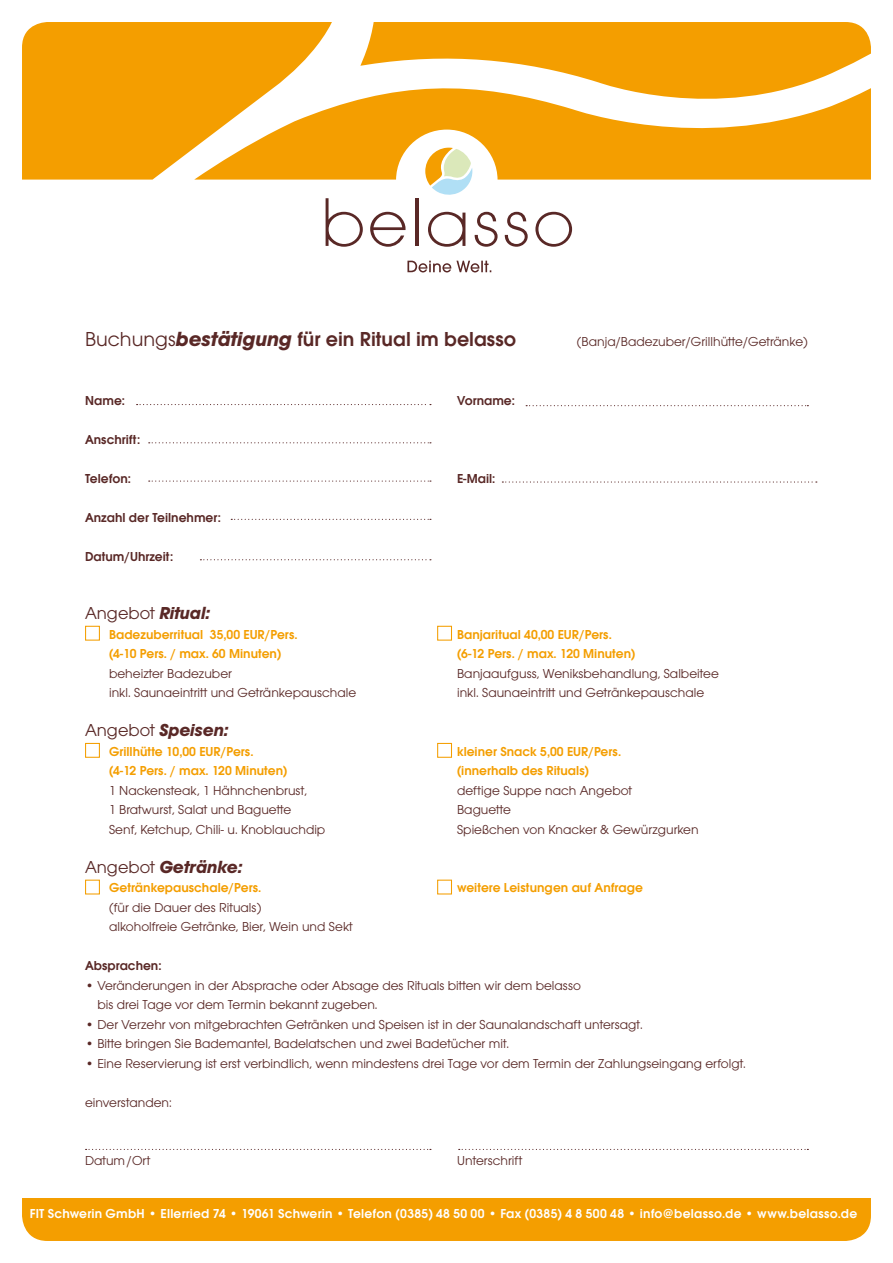
<style>
.page{position:relative;width:893px;height:1263px;background:#fff}
.page>*{position:absolute;margin:0;border:0;box-sizing:border-box;transform-origin:0 0}
.t1{font:600 21px "Avant Garde Gothic Itc T";color:#592826}
.t2{font:italic 700 18px "Avant Garde Gothic Itc T";color:#592826}
.t3{font:18px "Avant Garde Gothic Itc T";color:#592826}
.t4{font:13.5px/19.5px "Avant Garde Gothic Itc T";color:#592826}
.t5{font:600 13.5px "Avant Garde Gothic Itc T";color:#f49e00}
.t6{font:600 13.5px "Avant Garde Gothic Itc T";letter-spacing:.015em;color:#fff}
.t7{font:600 13.5px "Avant Garde Gothic Itc T";color:#592826}
.s1{font-weight:400}
.s2{font-weight:700;font-style:italic}
.s3{font-weight:400;font-style:normal}
</style>
<div class="page">
<div style="left:22px;top:22px;width:172px;height:158px;background:#f49e00"></div>
<svg style="left:194px;top:22px;width:677px;height:158px;fill:#f49e00"></svg>
<svg style="left:360px;top:22px;width:511px;height:102px;fill:#f49e00"></svg>
<svg style="left:370px;top:212px;width:35px;height:35px"></svg>
<svg style="left:326px;top:198px;width:37px;height:49px"></svg>
<hr style="left:415px;top:198px;width:3px;height:48px;background:#592826">
<svg style="left:428px;top:212px;width:37px;height:35px"></svg>
<svg style="left:475px;top:212px;width:23px;height:35px"></svg>
<svg style="left:505px;top:212px;width:23px;height:35px"></svg>
<svg style="left:535px;top:212px;width:37px;height:35px"></svg>
<svg style="left:407px;top:261px;width:84px;height:11px"></svg>
<svg style="left:425px;top:148px;width:47px;height:47px"></svg>
<div style="left:22px;top:1199px;width:849px;height:42px;background:#f49e00"></div>
<svg style="left:502px;top:481px;width:315px;height:2px"></svg>
<div style="left:85px;top:626px;width:15px;height:15px;border:1px solid #f49e00"></div>
<div style="left:437px;top:626px;width:15px;height:15px;border:1px solid #f49e00"></div>
<div style="left:85px;top:743px;width:15px;height:15px;border:1px solid #f49e00"></div>
<div style="left:85px;top:880px;width:15px;height:14px;border:1px solid #f49e00"></div>
<div style="left:437px;top:743px;width:15px;height:15px;border:1px solid #f49e00"></div>
<div style="left:437px;top:880px;width:15px;height:14px;border:1px solid #f49e00"></div>
<svg style="left:86px;top:1149px;width:345px;height:1px"></svg>
<svg style="left:459px;top:1149px;width:349px;height:1px"></svg>
<svg style="left:149px;top:442px;width:282px;height:1px"></svg>
<svg style="left:137px;top:404px;width:294px;height:1px"></svg>
<svg style="left:231px;top:519px;width:200px;height:1px"></svg>
<svg style="left:149px;top:480px;width:282px;height:2px"></svg>
<svg style="left:200px;top:559px;width:231px;height:1px"></svg>
<svg style="left:526px;top:405px;width:282px;height:1px"></svg>
<h1 class="t1" style="left:85px;top:327px;width:433px"><span class="s1">Buchungs</span><span class="s2">bestätigung</span> für ein Ritual im belasso</h1>
<p class="t4" style="left:577px;top:332px;width:233px">(Banja/Badezuber/Grillhütte/Getränke)</p>
<p class="t7" style="left:85px;top:392px;width:41px">Name:</p>
<p class="t7" style="left:457px;top:392px;width:59px">Vorname:</p>
<p class="t7" style="left:85px;top:431px;width:57px">Anschrift:</p>
<p class="t7" style="left:85px;top:470px;width:47px">Telefon:</p>
<p class="t7" style="left:457px;top:470px;width:40px">E-Mail:</p>
<p class="t7" style="left:85px;top:509px;width:137px">Anzahl der Teilnehmer:</p>
<p class="t7" style="left:85px;top:548px;width:90px">Datum/Uhrzeit:</p>
<h2 class="t3" style="left:85px;top:603px;width:127px">Angebot <span class="s2">Ritual:</span></h2>
<p class="t5" style="left:109px;top:626px;width:190px">Badezuberritual 35,00 EUR/Pers.</p>
<p class="t5" style="left:457px;top:626px;width:156px">Banjaritual 40,00 EUR/Pers.</p>
<p class="t5" style="left:109px;top:646px;width:174px">(4-10 Pers. / max. 60 Minuten)</p>
<p class="t5" style="left:457px;top:646px;width:180px">(6-12 Pers. / max. 120 Minuten)</p>
<p class="t4" style="left:109px;top:663px;width:124px">beheizter Badezuber</p>
<p class="t4" style="left:457px;top:663px;width:263px">Banjaaufguss, Weniksbehandlung, Salbeitee</p>
<p class="t4" style="left:109px;top:683px;width:249px">inkl. Saunaeintritt und Getränkepauschale</p>
<p class="t4" style="left:457px;top:683px;width:249px">inkl. Saunaeintritt und Getränkepauschale</p>
<h2 class="t2" style="left:85px;top:719px;width:145px"><span class="s3">Angebot</span> Speisen:</h2>
<p class="t5" style="left:109px;top:743px;width:146px">Grillhütte 10,00 EUR/Pers.</p>
<p class="t5" style="left:457px;top:743px;width:166px">kleiner Snack 5,00 EUR/Pers.</p>
<p class="t5" style="left:109px;top:763px;width:180px">(4-12 Pers. / max. 120 Minuten)</p>
<p class="t5" style="left:457px;top:763px;width:133px">(innerhalb des Rituals)</p>
<p class="t4" style="left:109px;top:780px;width:199px">1 Nackensteak, 1 Hähnchenbrust,</p>
<p class="t4" style="left:457px;top:780px;width:177px">deftige Suppe nach Angebot</p>
<p class="t4" style="left:109px;top:800px;width:184px">1 Bratwurst, Salat und Baguette</p>
<p class="t4" style="left:457px;top:800px;width:55px">Baguette</p>
<p class="t4" style="left:109px;top:819px;width:218px">Senf, Ketchup, Chili- u. Knoblauchdip</p>
<p class="t4" style="left:457px;top:819px;width:243px">Spießchen von Knacker &amp; Gewürzgurken</p>
<h2 class="t2" style="left:85px;top:856px;width:159px"><span class="s3">Angebot</span> Getränke:</h2>
<p class="t5" style="left:109px;top:880px;width:154px">Getränkepauschale/Pers.</p>
<p class="t5" style="left:457px;top:880px;width:187px">weitere Leistungen auf Anfrage</p>
<p class="t4" style="left:109px;top:897px;width:245px">(für die Dauer des Rituals)<br>alkoholfreie Getränke, Bier, Wein und Sekt</p>
<p class="t7" style="left:85px;top:958px;width:78px">Absprachen:</p>
<p class="t4" style="left:97px;top:975px;width:485px;text-indent:-12px">• Veränderungen in der Absprache oder Absage des Rituals bitten wir dem belasso bis drei Tage vor dem Termin bekannt zugeben.</p>
<p class="t4" style="left:85px;top:1014px;width:559px">• Der Verzehr von mitgebrachten Getränken und Speisen ist in der Saunalandschaft untersagt.</p>
<p class="t4" style="left:85px;top:1034px;width:426px">• Bitte bringen Sie Bademantel, Badelatschen und zwei Badetücher mit.</p>
<p class="t4" style="left:85px;top:1053px;width:662px">• Eine Reservierung ist erst verbindlich, wenn mindestens drei Tage vor dem Termin der Zahlungseingang erfolgt.</p>
<p class="t4" style="left:85px;top:1092px;width:88px">einverstanden:</p>
<p class="t4" style="left:85px;top:1151px;width:67px">Datum/Ort</p>
<p class="t4" style="left:457px;top:1151px;width:67px">Unterschrift</p>
<p class="t6" style="left:30px;top:1206px;width:829px">FIT Schwerin GmbH • Ellerried 74 • 19061 Schwerin • Telefon (0385) 48 50 00 • Fax (0385) 4 8 500 48 • info@belasso.de • www.belasso.de</p>
</div>
